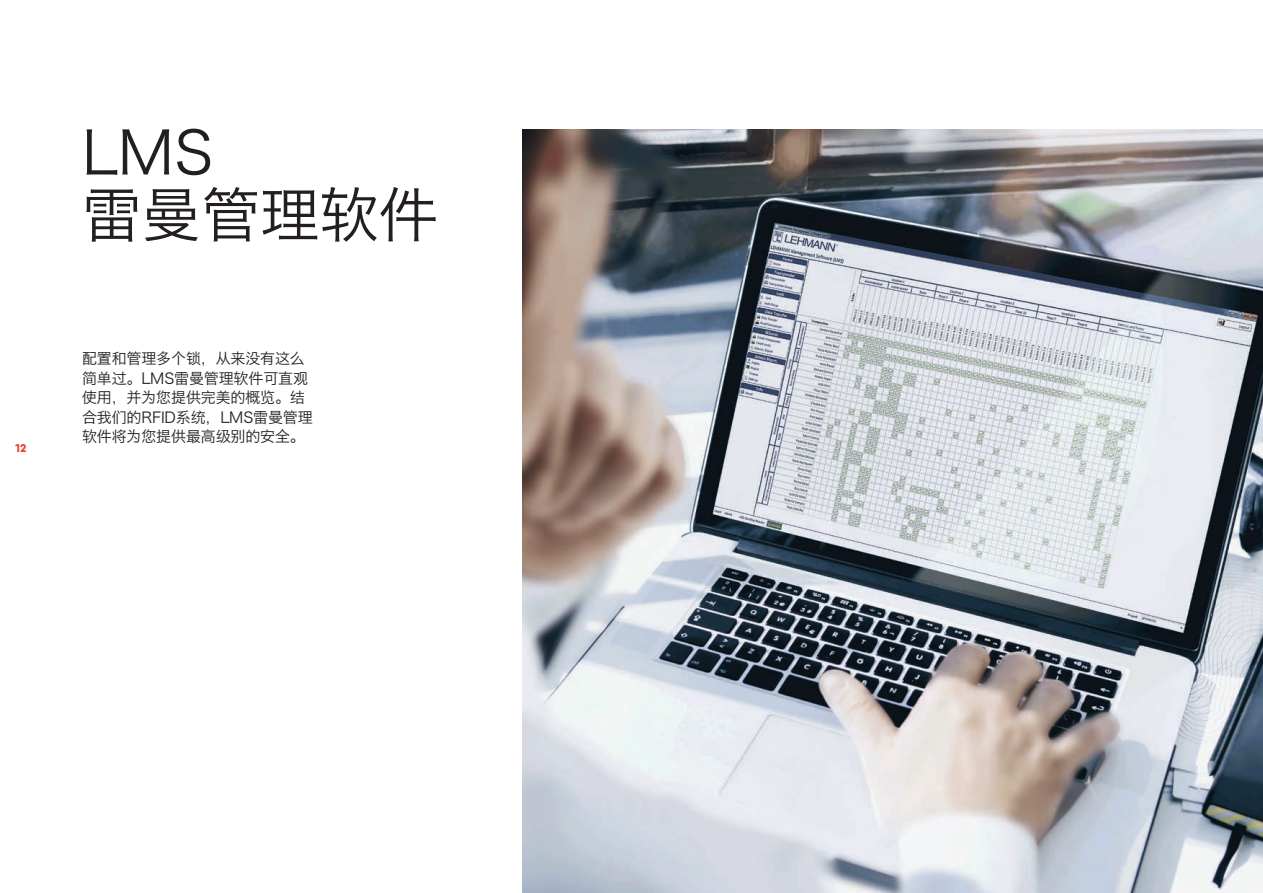
<style>
.page{position:relative;width:1263px;height:893px;background:#fff}
.page>*{position:absolute;margin:0;border:0;box-sizing:border-box;transform-origin:0 0}
.t1{font:59.4px/62.2px "Hiragino Sans GB W3";color:#231f20}
.t2{font:15px/19.5px "Hiragino Sans GB W3";letter-spacing:-.01em;color:#231f20}
.t3{font:700 13.5px "Grold";color:#ee3e35}
</style>
<div class="page">
<img style="left:523px;top:129px;width:740px;height:764px">
<p class="t3" style="left:16px;top:440px;width:13px">12</p>
<h1 class="t1" style="left:82px;top:120px;width:358px">LMS<br>雷曼管理软件</h1>
<p class="t2" style="left:82px;top:348px;width:232px">配置和管理多个锁，从来没有这么简单过。LMS雷曼管理软件可直观使用，并为您提供完美的概览。结合我们的RFID系统，LMS雷曼管理软件将为您提供最高级别的安全。</p>
</div>
